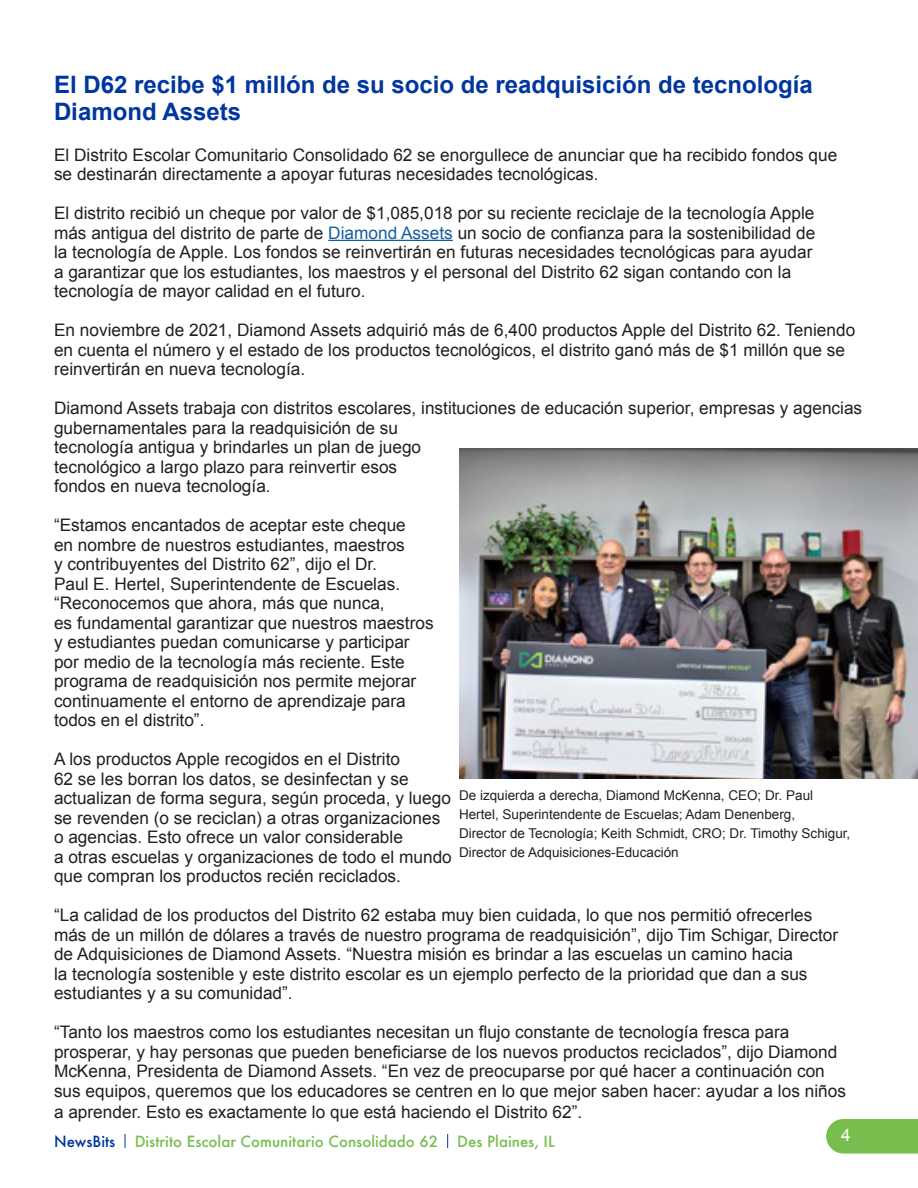
<style>
.page{position:relative;width:918px;height:1188px;background:#fff}
.page>*{position:absolute;margin:0;border:0;box-sizing:border-box;transform-origin:0 0}
.bodycopy{font:700 24px/27px "Arial";color:#0036a0}
.bodycopy-2{font:17.25px/19.5px "Arial";color:#231f20}
.bodycopy-3{font:17.25px "Arial";color:#fff}
.t1{font:500 15px "Futura";color:#77be4e}
.t2{font:500 15px "Futura";color:#0036a0}
.bodycopy-4{font:13.5px/18.8px "Arial";color:#231f20}
.s1{color:#175d9e}
</style>
<div class="page">
<svg style="left:125px;top:1134px;width:1px;height:14px"></svg>
<svg style="left:447px;top:1134px;width:1px;height:14px"></svg>
<svg style="left:826px;top:1119px;width:92px;height:35px;background:#7ec157"></svg>
<hr style="left:328px;top:240px;width:125px;height:1px;background:#175d9e">
<img style="left:459px;top:448px;width:459px;height:331px">
<p class="bodycopy" style="left:54px;top:72px;width:760px">El D62 recibe $1 millón de su socio de readquisición de tecnología<br>Diamond Assets</p>
<p class="bodycopy-2" style="left:54px;top:145px;width:785px">El Distrito Escolar Comunitario Consolidado 62 se enorgullece de anunciar que ha recibido fondos que se destinarán directamente a apoyar futuras necesidades tecnológicas.</p>
<p class="bodycopy-2" style="left:54px;top:203px;width:763px">El distrito recibió un cheque por valor de $1,085,018 por su reciente reciclaje de la tecnología Apple más antigua del distrito de parte de <span class="s1">Diamond Assets</span> un socio de confianza para la sostenibilidad de la tecnología de Apple. Los fondos se reinvertirán en futuras necesidades tecnológicas para ayudar a garantizar que los estudiantes, los maestros y el personal del Distrito 62 sigan contando con la tecnología de mayor calidad en el futuro.</p>
<p class="bodycopy-2" style="left:54px;top:320px;width:803px">En noviembre de 2021, Diamond Assets adquirió más de 6,400 productos Apple del Distrito 62. Teniendo en cuenta el número y el estado de los productos tecnológicos, el distrito ganó más de $1 millón que se reinvertirán en nueva tecnología.</p>
<p class="bodycopy-2" style="left:54px;top:398px;width:810px">Diamond Assets trabaja con distritos escolares, instituciones de educación superior, empresas y agencias gubernamentales para la readquisición de su<br>tecnología antigua y brindarles un plan de juego<br>tecnológico a largo plazo para reinvertir esos<br>fondos en nueva tecnología.</p>
<p class="bodycopy-2" style="left:54px;top:515px;width:381px">“Estamos encantados de aceptar este cheque<br>en nombre de nuestros estudiantes, maestros<br>y contribuyentes del Distrito 62”, dijo el Dr.<br>Paul E. Hertel, Superintendente de Escuelas. “Reconocemos que ahora, más que nunca,<br>es fundamental garantizar que nuestros maestros y estudiantes puedan comunicarse y participar por medio de la tecnología más reciente. Este programa de readquisición nos permite mejorar continuamente el entorno de aprendizaje para todos en el distrito”.</p>
<p class="bodycopy-2" style="left:54px;top:749px;width:399px">A los productos Apple recogidos en el Distrito<br>62 se les borran los datos, se desinfectan y se actualizan de forma segura, según proceda, y luego se revenden (o se reciclan) a otras organizaciones o agencias. Esto ofrece un valor considerable<br>a otras escuelas y organizaciones de todo el mundo que compran los productos recién reciclados.</p>
<p class="bodycopy-2" style="left:54px;top:905px;width:786px">“La calidad de los productos del Distrito 62 estaba muy bien cuidada, lo que nos permitió ofrecerles más de un millón de dólares a través de nuestro programa de readquisición”, dijo Tim Schigar, Director de Adquisiciones de Diamond Assets. “Nuestra misión es brindar a las escuelas un camino hacia<br>la tecnología sostenible y este distrito escolar es un ejemplo perfecto de la prioridad que dan a sus estudiantes y a su comunidad”.</p>
<p class="bodycopy-2" style="left:54px;top:1022px;width:793px">“Tanto los maestros como los estudiantes necesitan un flujo constante de tecnología fresca para prosperar, y hay personas que pueden beneficiarse de los nuevos productos reciclados”, dijo Diamond McKenna, Presidenta de Diamond Assets. “En vez de preocuparse por qué hacer a continuación con sus equipos, queremos que los educadores se centren en lo que mejor saben hacer: ayudar a los niños a aprender. Esto es exactamente lo que está haciendo el Distrito 62”.</p>
<p class="bodycopy-4" style="left:459px;top:786px;width:393px">De izquierda a derecha, Diamond McKenna, CEO; Dr. Paul Hertel, Superintendente de Escuelas; Adam Denenberg,<br>Director de Tecnología; Keith Schmidt, CRO; Dr. Timothy Schigur, Director de Adquisiciones-Educación</p>
<p class="t2" style="left:54px;top:1131px;width:63px">NewsBits</p>
<p class="t1" style="left:135px;top:1131px;width:305px">Distrito Escolar Comunitario Consolidado 62</p>
<p class="t1" style="left:457px;top:1131px;width:99px">Des Plaines, IL</p>
<p class="bodycopy-3" style="left:841px;top:1123px;width:11px">4</p>
</div>
